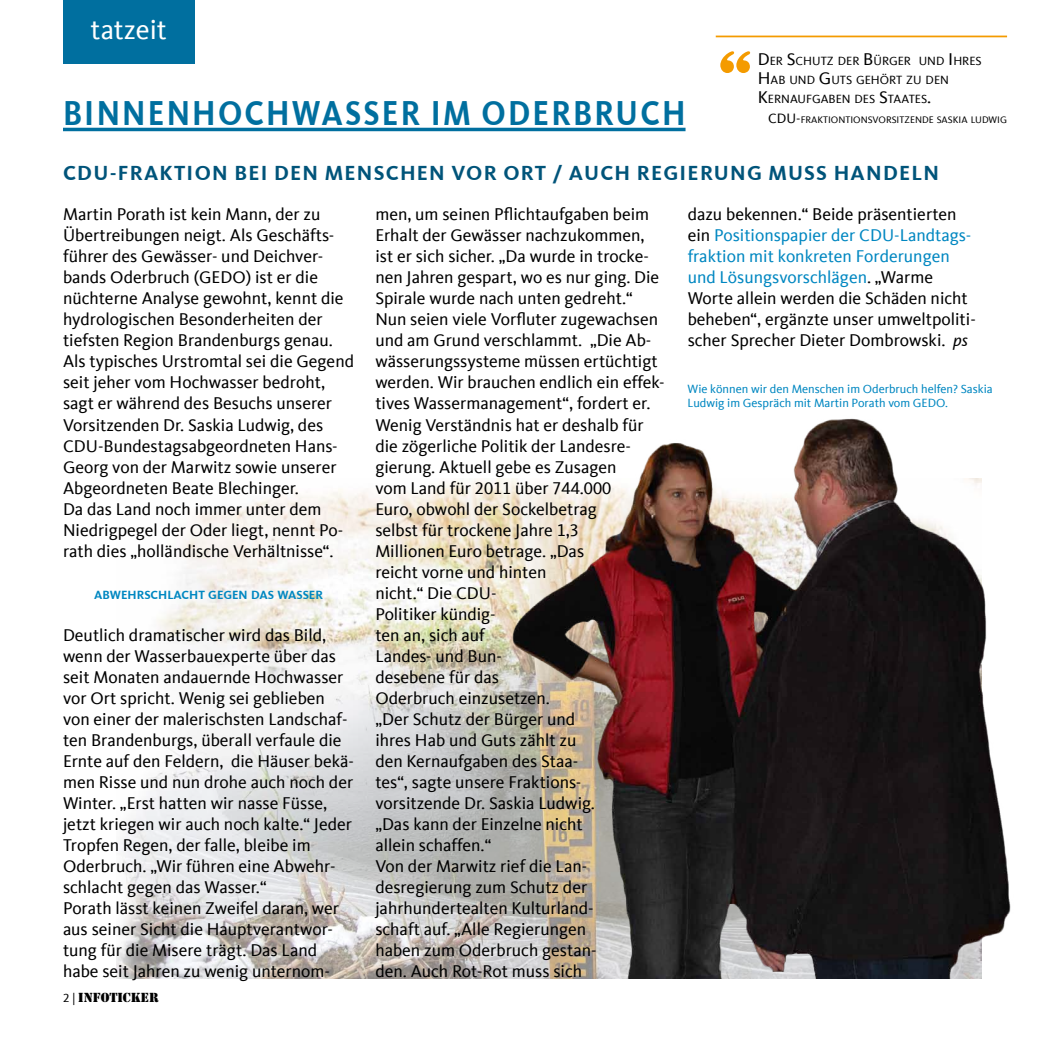
<style>
.page{position:relative;width:1042px;height:1042px;background:#fff}
.page>*{position:absolute;margin:0;border:0;box-sizing:border-box;transform-origin:0 0}
.t1{font:68.6px "Stencil";color:#f49b00}
.t2{font:700 35.52px "CDU Kievit Tab";letter-spacing:.07em;color:#006f9f;scale:.88 1}
.t3{font:28px "CDU Kievit Tab";color:#fff}
.t4{font:700 21px "CDU Kievit Tab";letter-spacing:.06em;color:#00547a}
.t5{font:17.5px/21px "CDU Kievit Tab";color:#000}
.t6{font:12.25px/14.7px "CDU Kievit Tab";color:#0087c1}
.t7{font:12.25px/19.2px "CDU Kievit Tab";color:#000}
.t8{font:700 12.25px "CDU Kievit Tab";color:#0087c1}
.t9{font:12.25px "Stencil Std";color:#000}
.t10{font:9.8px "CDU Kievit Tab";color:#000}
.s1{font-size:17.5px}
.s2{font-size:14px}
.s3{font-family:"CDU Kievit Tab"}
.s4{color:#0087c1}
.s5{font-style:italic}
</style>
<div class="page">
<img style="left:116px;top:489px;width:259px;height:490px">
<div style="left:63px;top:0;width:131px;height:63px;background:#006f9f"></div>
<hr style="left:63px;top:128px;width:622px;height:3px;background:#006f9f">
<hr style="left:716px;top:36px;width:291px;height:1px;background:#f49b00">
<img style="left:375px;top:418px;width:636px;height:561px">
<h3 class="t3" style="left:90px;top:14px;width:78px">tatzeit</h3>
<h2 class="t2" style="left:63px;top:92px;width:709px">BINNENHOCHWASSER IM ODERBRUCH</h2>
<h1 class="t1" style="left:716px;top:36px;width:40px">“</h1>
<p class="t7" style="left:758px;top:51px;width:224px"><span class="s1">D</span>ER <span class="s1">S</span>CHUTZ DER <span class="s1">B</span>ÜRGER UND <span class="s1">I</span>HRES<br><span class="s1">H</span>AB UND <span class="s1">G</span> UTS GEHÖRT ZU DEN<br><span class="s1">K</span>ERNAUFGABEN DES <span class="s1">S</span>TAATES<span class="s1">.</span></p>
<p class="t10" style="left:768px;top:114px;width:240px"><span class="s2">CDU-</span>FRAKTIONTIONSVORSITZENDE SASKIA LUDWIG</p>
<p class="t4" style="left:63px;top:161px;width:16px">CDU</p>
<p class="t4" style="left:110px;top:161px;width:831px">-FRAKTION BEI DEN MENSCHEN VOR ORT / AUCH REGIERUNG MUSS HANDELN</p>
<p class="t5" style="left:63px;top:204px;width:292px">Martin Porath ist kein Mann, der zu Übertreibungen neigt. Als Geschäfts&shy;führer des Gewässer- und Deichver&shy;bands Oderbruch (GEDO) ist er die nüchterne Analyse gewohnt, kennt die hydrologischen Besonderheiten der tiefsten Region Brandenburgs genau.<br>Als typisches Urstromtal sei die Gegend seit jeher vom Hochwasser bedroht, sagt er während des Besuchs unserer Vorsitzenden Dr. Saskia Ludwig, des CDU-Bundestagsabgeordneten Hans-Georg von der Marwitz sowie unserer Abgeordneten Beate Blechinger.<br>Da das Land noch immer unter dem Niedrigpegel der Oder liegt, nennt Po&shy;rath dies „holländische Verhältnisse“.</p>
<p class="t8" style="left:94px;top:587px;width:230px">ABWEHRSCHLACHT GEGEN DAS WASSER</p>
<p class="t5" style="left:63px;top:624px;width:292px">Deutlich dramatischer wird das Bild, wenn der Wasserbauexperte über das seit Monaten andauernde Hochwasser vor Ort spricht. Wenig sei geblieben von einer der malerischsten Landschaf&shy;ten Brandenburgs, überall verfaule die Ernte auf den Feldern, die Häuser bekä&shy;men Risse und nun drohe auch noch der Winter. „Erst hatten wir nasse Füsse, jetzt kriegen wir auch noch kalte.“ Jeder Tropfen Regen, der falle, bleibe im Oderbruch. „Wir führen eine Abwehr&shy;schlacht gegen das Wasser.“<br>Porath lässt keinen Zweifel daran, wer aus seiner Sicht die Hauptverantwor&shy;tung für die Misere trägt. Das Land habe seit Jahren zu wenig unternom-</p>
<p class="t9" style="left:63px;top:989px;width:97px"><span class="s3">2 |</span> INFOTICKER</p>
<p class="t5" style="left:375px;top:204px;width:291px">men, um seinen Pflichtaufgaben beim<br>Erhalt der Gewässer nachzukommen, ist er sich sicher. „Da wurde in trocke&shy;nen Jahren gespart, wo es nur ging. Die<br>Spirale wurde nach unten gedreht.“<br>Nun seien viele Vorfluter zugewachsen und am Grund verschlammt. „Die Ab&shy;wässerungssysteme müssen ertüchtigt werden. Wir brauchen endlich ein effek&shy;tives Wassermanagement“, fordert er.<br>Wenig Verständnis hat er deshalb für die zögerliche Politik der Landesre&shy;gierung. Aktuell gebe es Zusagen<br>vom Land für 2011 über 744.000<br>Euro, obwohl der Sockelbetrag<br>selbst für trockene Jahre 1,3<br>Millionen Euro betrage. „Das<br>reicht vorne und hinten<br>nicht.“ Die CDU-<br>Politiker kündig-<br>ten an, sich auf<br>Landes- und Bun-<br>desebene für das<br>Oderbruch einzusetzen.<br>„Der Schutz der Bürger und<br>ihres Hab und Guts zählt zu<br>den Kernaufgaben des Staa-<br>tes“, sagte unsere Fraktions&shy;vorsitzende Dr. Saskia Ludwig.<br>„Das kann der Einzelne nicht<br>allein schaffen.“<br>Von der Marwitz rief die Lan&shy;desregierung zum Schutz der jahrhundertealten Kulturland-<br>schaft auf. „Alle Regierungen<br>haben zum Oderbruch gestan-<br>den. Auch Rot-Rot muss sich</p>
<p class="t5" style="left:688px;top:204px;width:290px">dazu bekennen.“ Beide präsentierten ein <span class="s4">Positionspapier der CDU-Landtags&shy;fraktion mit konkreten Forderungen und Lösungsvorschlägen</span>. „Warme Worte allein werden die Schäden nicht beheben“, ergänzte unser umweltpoliti&shy;scher Sprecher Dieter Dombrowski. <span class="s5">ps</span></p>
<p class="t6" style="left:687px;top:381px;width:306px">Wie können wir den Menschen im Oderbruch helfen? Saskia<br>Ludwig im Gespräch mit Martin Porath vom GEDO.</p>
</div>
